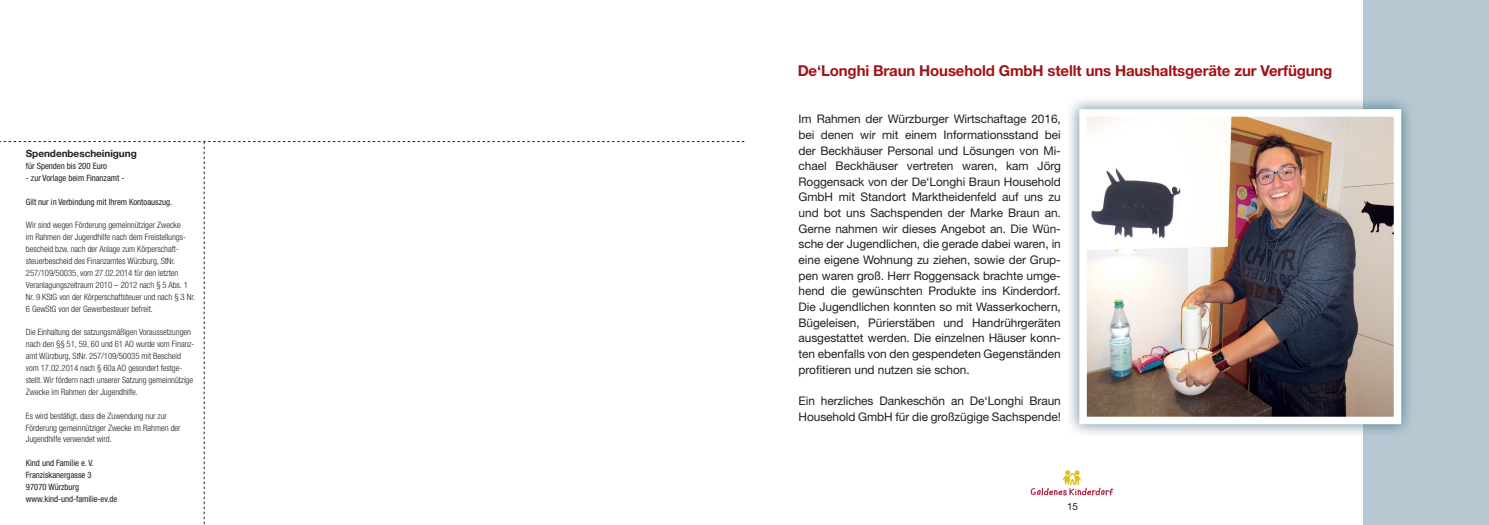
<style>
.page{position:relative;width:1489px;height:525px;background:#fff}
.page>*{position:absolute;margin:0;border:0;box-sizing:border-box;transform-origin:0 0}
.t1{font:700 15px "Helvetica Neue LT Std";letter-spacing:-.01em;color:#a21217}
.t2{font:11.88px/15.6px "Helvetica Neue LT Std";letter-spacing:-.005em;color:#231f20;text-align:justify}
.t3{font:700 10px "Helvetica Neue LT Std";letter-spacing:-.005em;color:#231f20}
.t4{font:10px "Helvetica Neue LT Std";color:#231f20}
.t5{font:300 condensed 8.75px/11.9px "Helvetica Neue LT Std";letter-spacing:-.005em;color:#231f20}
.t6{font:condensed 8.75px/11.9px "Helvetica Neue LT Std";letter-spacing:-.005em;color:#231f20}
</style>
<div class="page">
<svg style="left:1030px;top:470px;width:83px;height:25px"></svg>
<svg style="left:0;top:141px;width:744px;height:383px"></svg>
<div style="left:305px;top:420px;width:216px;height:104px;background:#fff"></div>
<div style="left:1362px;top:0;width:126px;height:524px;background:#b6c8d2"></div>
<img style="left:1069px;top:96px;width:340px;height:341px">
<img style="left:1088px;top:118px;width:304px;height:297px">
<div style="left:1079px;top:109px;width:322px;height:315px;border:8px solid #fff"></div>
<p class="t3" style="left:26px;top:147px;width:112px">Spendenbescheinigung</p>
<p class="t6" style="left:26px;top:160px;width:83px">für Spenden bis 200 Euro</p>
<p class="t6" style="left:26px;top:172px;width:100px">- zur Vorlage beim Finanzamt -</p>
<p class="t6" style="left:26px;top:195px;width:148px">Gilt nur in Verbindung mit Ihrem Kontoauszug.</p>
<p class="t5" style="left:26px;top:219px;width:171px">Wir sind wegen Förderung gemeinnütziger Zwecke<br>im Rahmen der Jugendhilfe nach dem Freistellungs&shy;bescheid bzw. nach der Anlage zum Körperschaft&shy;steuerbescheid des Finanzamtes Würzburg, StNr.<br>257/109/50035, vom 27.02.2014 für den letzten Veranlagungszeitraum 2010 – 2012 nach § 5 Abs. 1<br>Nr. 9 KStG von der Körperschaftsteuer und nach § 3 Nr.<br>6 GewStG von der Gewerbesteuer befreit.</p>
<p class="t5" style="left:26px;top:326px;width:170px">Die Einhaltung der satzungsmäßigen Voraussetzungen nach den §§ 51, 59, 60 und 61 AO wurde vom Finanz&shy;amt Würzburg, StNr. 257/109/50035 mit Bescheid vom 17.02.2014 nach § 60a AO gesondert festge&shy;stellt. Wir fördern nach unserer Satzung gemeinnützige Zwecke im Rahmen der Jugendhilfe.</p>
<p class="t5" style="left:26px;top:409px;width:156px">Es wird bestätigt, dass die Zuwendung nur zur<br>Förderung gemeinnütziger Zwecke im Rahmen der<br>Jugendhilfe verwendet wird.</p>
<p class="t6" style="left:26px;top:457px;width:93px">Kind und Familie e. V.<br>Franziskanergasse 3<br>97070 Würzburg www.kind-und-familie-ev.de</p>
<p class="t1" style="left:797px;top:62px;width:536px">De‘Longhi Braun Household GmbH stellt uns Haushaltsgeräte zur Verfügung</p>
<p class="t2" style="left:798px;top:111px;width:264px">Im Rahmen der Würzburger Wirtschaftage 2016, bei denen wir mit einem Informationsstand bei der Beckhäuser Personal und Lösungen von Mi&shy;chael Beckhäuser vertreten waren, kam Jörg Roggensack von der De‘Longhi Braun Household GmbH mit Standort Marktheidenfeld auf uns zu und bot uns Sachspenden der Marke Braun an.<br>Gerne nahmen wir dieses Angebot an. Die Wün&shy;sche der Jugendlichen, die gerade dabei waren, in eine eigene Wohnung zu ziehen, sowie der Grup&shy;pen waren groß. Herr Roggensack brachte umge&shy;hend die gewünschten Produkte ins Kinderdorf.<br>Die Jugendlichen konnten so mit Wasserkochern, Bügeleisen, Pürierstäben und Handrührgeräten ausgestattet werden. Die einzelnen Häuser konn&shy;ten ebenfalls von den gespendeten Gegenständen profitieren und nutzen sie schon.</p>
<p class="t2" style="left:798px;top:392px;width:264px">Ein herzliches Dankeschön an De‘Longhi Braun<br>Household GmbH für die großzügige Sachspende!</p>
<p class="t4" style="left:1066px;top:500px;width:13px">15</p>
</div>
